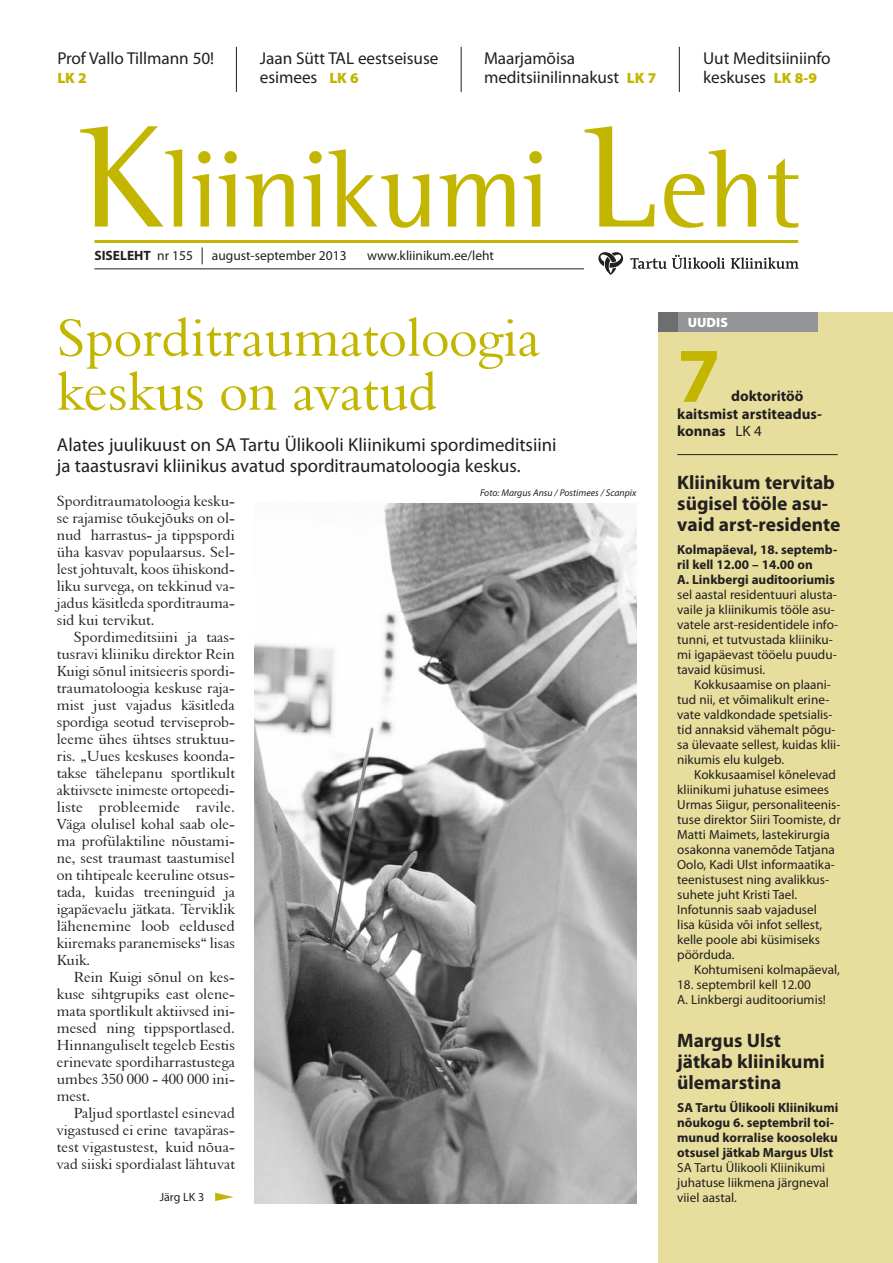
<style>
.page{position:relative;width:893px;height:1263px;background:#fff}
.page>*{position:absolute;margin:0;border:0;box-sizing:border-box;transform-origin:0 0}
.t1{font:700 78px "Myriad Pro";color:#c3b600}
.t2{font:54px/54px "Aldine 401 BT Roman A";color:#c3b600}
.t3{font:700 19.5px/21px "Myriad Pro";color:#231f20}
.t4{font:18.75px/21px "Myriad Pro";color:#231f20}
.t5{font:17.25px/19.5px "Myriad Pro";letter-spacing:-.005em;color:#231f20}
.t6{font:15px/17px "Aldine 401 BT Roman A";color:#231f20;text-align:justify}
.t7{font:700 15px/17.2px "Myriad Pro";color:#231f20}
.t8{font:900 15px "Myriad Pro";color:#c3b600}
.t9{font:13.5px "Myriad Pro";color:#231f20}
.t10{font:700 13.5px "Myriad Pro";color:#231f20}
.t11{font:900 13.5px "Myriad Pro";color:#fff}
.t12{font:13.2px/15px "Myriad Pro";color:#231f20}
.t13{font:700 13.2px/15px "Myriad Pro";color:#231f20}
.t14{font:12px "Myriad Pro";color:#231f20}
.t15{font:italic 9.75px "Myriad Pro";color:#231f20}
.s1{font-weight:900;font-size:15px;color:#c3b600}
.s2{font-weight:400}
</style>
<div class="page">
<img style="left:80px;top:126px;width:719px;height:102px">
<hr style="left:94px;top:268px;width:490px;height:1px;background:#231f20">
<svg style="left:630px;top:255px;width:95px;height:14px"></svg>
<svg style="left:731px;top:257px;width:68px;height:12px"></svg>
<svg style="left:598px;top:252px;width:25px;height:23px"></svg>
<hr style="left:94px;top:240px;width:704px;height:3px;background:#c3b600">
<svg style="left:202px;top:247px;width:1px;height:17px"></svg>
<div style="left:658px;top:312px;width:235px;height:951px;background:#e7de9d"></div>
<div style="left:658px;top:312px;width:160px;height:19px;background:#939598"></div>
<div style="left:658px;top:312px;width:19px;height:19px;background:#6d6e70"></div>
<hr style="left:461px;top:47px;width:1px;height:45px;background:#231f20">
<hr style="left:679px;top:47px;width:1px;height:45px;background:#231f20">
<hr style="left:236px;top:47px;width:1px;height:45px;background:#231f20">
<svg style="left:215px;top:1193px;width:19px;height:8px"></svg>
<hr style="left:677px;top:454px;width:161px;height:1px;background:#231f20">
<img style="left:255px;top:503px;width:381px;height:700px">
<p class="t5" style="left:57px;top:50px;width:158px">Prof Vallo Tillmann 50!</p>
<p class="t8" style="left:57px;top:73px;width:31px">LK 2</p>
<p class="t5" style="left:260px;top:50px;width:180px">Jaan Sütt TAL eestseisuse esimees <span class="s1">LK 6</span></p>
<p class="t5" style="left:484px;top:50px;width:174px">Maarjamõisa meditsiinilinnakust <span class="s1">LK 7</span></p>
<p class="t5" style="left:703px;top:50px;width:129px">Uut Meditsiiniinfo keskuses <span class="s1">LK 8-9</span></p>
<p class="t10" style="left:94px;top:250px;width:100px">SISELEHT <span class="s2">nr 155</span></p>
<p class="t9" style="left:212px;top:250px;width:136px">august-september 2013</p>
<p class="t9" style="left:367px;top:250px;width:129px">www.kliinikum.ee/leht</p>
<h2 class="t2" style="left:57px;top:310px;width:484px">Sporditraumatoloogia keskus on avatud</h2>
<p class="t4" style="left:57px;top:436px;width:501px">Alates juulikuust on SA Tartu Ülikooli Kliinikumi spordimeditsiini ja taastusravi kliinikus avatud sporditraumatoloogia keskus.</p>
<p class="t6" style="left:57px;top:492px;width:180px">Sporditraumatoloogia kesku&shy;se rajamise tõukejõuks on ol&shy;nud harrastus- ja tippspordi üha kasvav populaarsus. Sel&shy;lest johtuvalt, koos ühiskond&shy;liku survega, on tekkinud va&shy;jadus käsitleda sporditrauma&shy;sid kui tervikut.</p>
<p class="t6" style="left:57px;top:628px;width:180px;text-indent:17px">Spordimeditsiini ja taas&shy;tusravi kliiniku direktor Rein Kuigi sõnul initsieeris spordi&shy;traumatoloogia keskuse raja&shy;mist just vajadus käsitleda spordiga seotud terviseprob&shy;leeme ühes ühtses struktuu&shy;ris. „Uues keskuses koonda&shy;takse tähelepanu sportlikult aktiivsete inimeste ortopeedi&shy;liste probleemide ravile.<br>Väga olulisel kohal saab ole&shy;ma profülaktiline nõustami&shy;ne, sest traumast taastumisel on tihtipeale keeruline otsus&shy;tada, kuidas treeninguid ja igapäevaelu jätkata. Terviklik lähenemine loob eeldused kiiremaks paranemiseks“ lisas Kuik.</p>
<p class="t6" style="left:57px;top:969px;width:180px;text-indent:17px">Rein Kuigi sõnul on kes&shy;kuse sihtgrupiks east olene&shy;mata sportlikult aktiivsed ini&shy;mesed ning tippsportlased.<br>Hinnanguliselt tegeleb Eestis erinevate spordiharrastustega umbes 350 000 - 400 000 ini&shy;mest.</p>
<p class="t6" style="left:57px;top:1105px;width:180px;text-indent:17px">Paljud sportlastel esinevad vigastused ei erine tavapäras&shy;test vigastustest, kuid nõua&shy;vad siiski spordialast lähtuvat</p>
<p class="t15" style="left:480px;top:489px;width:158px">Foto: Margus Ansu / Postimees / Scanpix</p>
<p class="t11" style="left:688px;top:317px;width:42px">UUDIS</p>
<h1 class="t1" style="left:677px;top:346px;width:45px">7</h1>
<p class="t7" style="left:677px;top:389px;width:146px;text-indent:54px">doktoritöö kaitsmist arstiteadus&shy;konnas <span class="s2">LK 4</span></p>
<h3 class="t3" style="left:677px;top:474px;width:165px">Kliinikum tervitab sügisel tööle asu&shy;vaid arst-residente</h3>
<p class="t13" style="left:677px;top:544px;width:162px">Kolmapäeval, 18. septemb&shy;ril kell 12.00 – 14.00 on<br>A. Linkbergi auditooriumis</p>
<p class="t12" style="left:677px;top:589px;width:162px">sel aastal residentuuri alusta&shy;vaile ja kliinikumis tööle asu&shy;vatele arst-residentidele info&shy;tunni, et tutvustada kliiniku&shy;mi igapäevast tööelu puudu&shy;tavaid küsimusi.</p>
<p class="t12" style="left:677px;top:679px;width:165px;text-indent:17px">Kokkusaamise on plaani&shy;tud nii, et võimalikult erine&shy;vate valdkondade spetsialis&shy;tid annaksid vähemalt põgu&shy;sa ülevaate sellest, kuidas klii&shy;nikumis elu kulgeb.</p>
<p class="t12" style="left:677px;top:769px;width:165px;text-indent:17px">Kokkusaamisel kõnelevad kliinikumi juhatuse esimees<br>Urmas Siigur, personaliteenis&shy;tuse direktor Siiri Toomiste, dr<br>Matti Maimets, lastekirurgia osakonna vanemõde Tatjana<br>Oolo, Kadi Ulst informaatika&shy;teenistusest ning avalikkus&shy;suhete juht Kristi Tael.<br>Infotunnis saab vajadusel<br>lisa küsida või infot sellest, kelle poole abi küsimiseks pöörduda.</p>
<p class="t12" style="left:694px;top:964px;width:147px">Kohtumiseni kolmapäeval,</p>
<p class="t12" style="left:677px;top:979px;width:150px">18. septembril kell 12.00<br>A. Linkbergi auditooriumis!</p>
<h3 class="t3" style="left:677px;top:1031px;width:149px">Margus Ulst jätkab kliinikumi ülemarstina</h3>
<p class="t13" style="left:677px;top:1101px;width:163px">SA Tartu Ülikooli Kliinikumi nõukogu 6. septembril toi&shy;munud korralise koosoleku otsusel jätkab Margus Ulst</p>
<p class="t12" style="left:677px;top:1161px;width:153px">SA Tartu Ülikooli Kliinikumi juhatuse liikmena järgneval</p>
<p class="t14" style="left:160px;top:1193px;width:46px">Järg LK 3</p>
<p class="t12" style="left:677px;top:1191px;width:61px">viiel aastal.</p>
</div>
